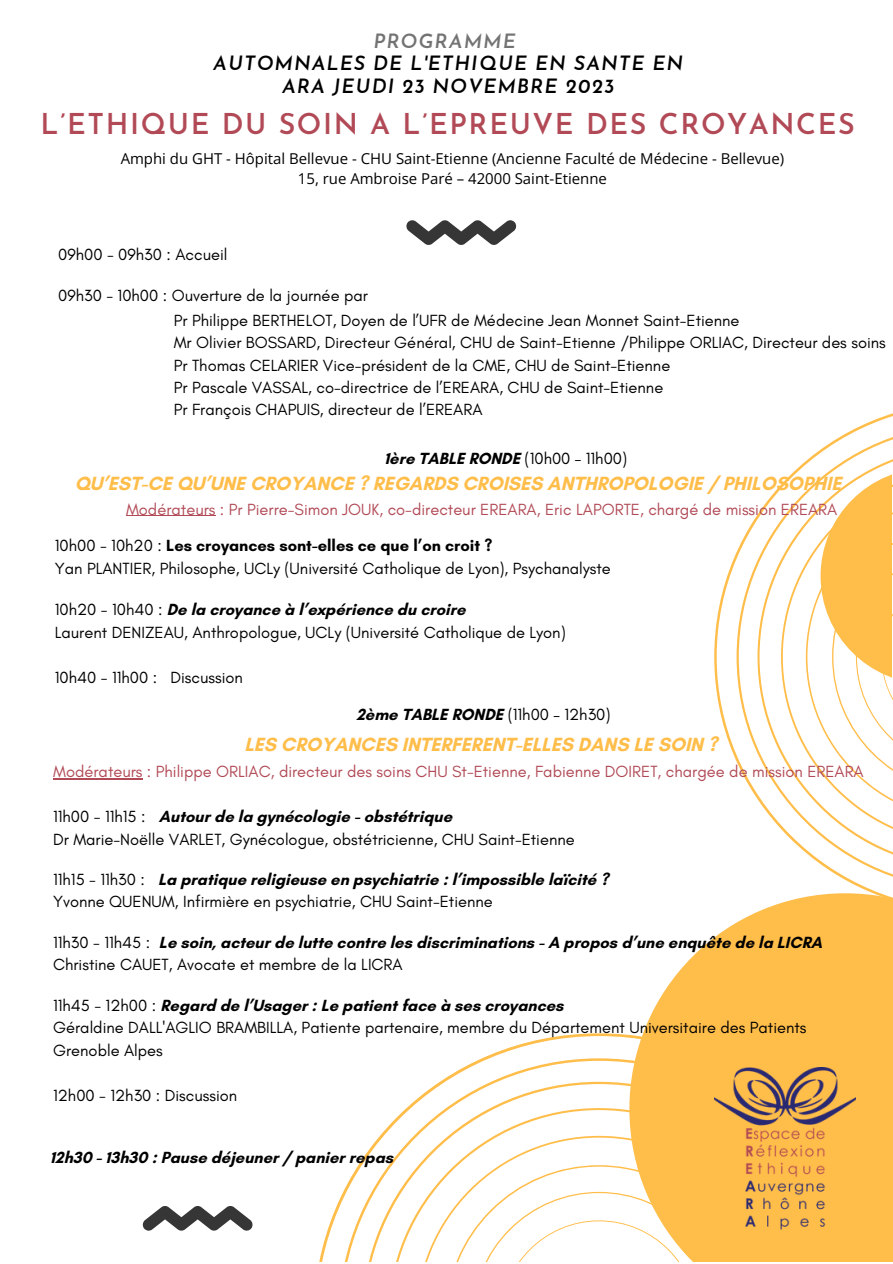
<style>
.page{position:relative;width:893px;height:1264px;background:#fff}
.page>*{position:absolute;margin:0;border:0;box-sizing:border-box;transform-origin:0 0}
.t1{font:600 28.65px "Josefin Sans";letter-spacing:.055em;color:#b14a56}
.t2{font:italic 600 19.65px/22.5px "Josefin Sans";letter-spacing:.055em;color:#000;text-align:center}
.t3{font:italic 600 19.65px "Josefin Sans";letter-spacing:.055em;color:#737373}
.t4{font:700 19.5px "Glacial Indifference";color:#ffbd4a}
.t5{font:16.5px/22.5px "Glacial Indifference";color:#000}
.t6{font:700 16.5px "Glacial Indifference";color:#000}
.t7{font:16.5px "Glacial Indifference";color:#b14a56}
.t8{font:15px/20.2px "Open Sans";color:#000;text-align:center}
.s1{font-weight:400}
</style>
<div class="page">
<svg style="left:714px;top:413px;width:178px;height:480px"></svg>
<svg style="left:736px;top:424px;width:156px;height:465px"></svg>
<svg style="left:406px;top:220px;width:111px;height:25px"></svg>
<svg style="left:319px;top:1033px;width:310px;height:229px"></svg>
<svg style="left:338px;top:1058px;width:291px;height:204px"></svg>
<svg style="left:629px;top:893px;width:263px;height:369px;fill:#ffbd4a"></svg>
<svg style="left:781px;top:468px;width:111px;height:377px"></svg>
<svg style="left:142px;top:1206px;width:111px;height:25px"></svg>
<img style="left:714px;top:1067px;width:141px;height:163px">
<hr style="left:126px;top:515px;width:89px;height:1px;background:#b14a56">
<hr style="left:53px;top:778px;width:89px;height:1px;background:#b14a56">
<p class="t3" style="left:373px;top:33px;width:144px">PROGRAMME</p>
<p class="t2" style="left:213px;top:54px;width:471px">AUTOMNALES DE L'ETHIQUE EN SANTE EN<br>ARA JEUDI 23 NOVEMBRE 2023</p>
<p class="t1" style="left:41px;top:113px;width:815px">L’ETHIQUE DU SOIN A L’EPREUVE DES CROYANCES</p>
<p class="t8" style="left:121px;top:148px;width:665px">Amphi du GHT - Hôpital Bellevue - CHU Saint-Etienne (Ancienne Faculté de Médecine - Bellevue)<br>15, rue Ambroise Paré – 42000 Saint-Etienne</p>
<p class="t5" style="left:58px;top:243px;width:171px">09h00 - 09h30 : Accueil</p>
<p class="t5" style="left:58px;top:284px;width:311px">09h30 - 10h00 : Ouverture de la journée par</p>
<p class="t5" style="left:174px;top:309px;width:567px">Pr Philippe BERTHELOT, Doyen de l’UFR de Médecine Jean Monnet Saint-Etienne</p>
<p class="t5" style="left:174px;top:331px;width:713px">Mr Olivier BOSSARD, Directeur Général, CHU de Saint-Etienne /Philippe ORLIAC, Directeur des soins</p>
<p class="t5" style="left:174px;top:353px;width:498px">Pr Thomas CELARIER Vice-président de la CME, CHU de Saint-Etienne</p>
<p class="t5" style="left:174px;top:376px;width:491px">Pr Pascale VASSAL, co-directrice de l’EREARA, CHU de Saint-Etienne</p>
<p class="t5" style="left:174px;top:398px;width:310px">Pr François CHAPUIS, directeur de l’EREARA</p>
<p class="t6" style="left:384px;top:449px;width:244px">1ère TABLE RONDE <span class="s1">(10h00 – 11h00)</span></p>
<p class="t4" style="left:75px;top:471px;width:768px">QU’EST-CE QU’UNE CROYANCE ? REGARDS CROISES ANTHROPOLOGIE / PHILOSOPHIE</p>
<p class="t7" style="left:126px;top:499px;width:712px">Modérateurs : Pr Pierre-Simon JOUK, co-directeur EREARA, Eric LAPORTE, chargé de mission EREARA</p>
<p class="t6" style="left:55px;top:535px;width:439px"><span class="s1">10h00 - 10h20 :</span> Les croyances sont-elles ce que l’on croit ?</p>
<p class="t5" style="left:55px;top:557px;width:557px">Yan PLANTIER, Philosophe, UCLy (Université Catholique de Lyon), Psychanalyste</p>
<p class="t6" style="left:55px;top:599px;width:412px"><span class="s1">10h20 - 10h40 :</span> De la croyance à l’expérience du croire</p>
<p class="t5" style="left:55px;top:620px;width:512px">Laurent DENIZEAU, Anthropologue, UCLy (Université Catholique de Lyon)</p>
<p class="t5" style="left:55px;top:666px;width:190px">10h40 - 11h00 : Discussion</p>
<p class="t6" style="left:356px;top:704px;width:255px">2ème TABLE RONDE <span class="s1">(11h00 – 12h30)</span></p>
<p class="t4" style="left:244px;top:732px;width:474px">LES CROYANCES INTERFERENT-ELLES DANS LE SOIN ?</p>
<p class="t7" style="left:53px;top:761px;width:812px">Modérateurs : Philippe ORLIAC, directeur des soins CHU St-Etienne, Fabienne DOIRET, chargée de mission EREARA</p>
<p class="t6" style="left:53px;top:806px;width:400px"><span class="s1">11h00 - 11h15 :</span> Autour de la gynécologie - obstétrique</p>
<p class="t5" style="left:53px;top:827px;width:523px">Dr Marie-Noëlle VARLET, Gynécologue, obstétricienne, CHU Saint-Etienne</p>
<p class="t6" style="left:53px;top:869px;width:556px"><span class="s1">11h15 - 11h30 :</span> La pratique religieuse en psychiatrie : l’impossible laïcité ?</p>
<p class="t5" style="left:53px;top:890px;width:441px">Yvonne QUENUM, Infirmière en psychiatrie, CHU Saint-Etienne</p>
<p class="t6" style="left:53px;top:932px;width:770px"><span class="s1">11h30 - 11h45 :</span> Le soin, acteur de lutte contre les discriminations - A propos d’une enquête de la LICRA</p>
<p class="t5" style="left:53px;top:953px;width:351px">Christine CAUET, Avocate et membre de la LICRA</p>
<p class="t6" style="left:53px;top:995px;width:512px"><span class="s1">11h45 - 12h00 :</span> Regard de l’Usager : Le patient face à ses croyances</p>
<p class="t5" style="left:53px;top:1016px;width:754px">Géraldine DALL'AGLIO BRAMBILLA, Patiente partenaire, membre du Département Universitaire des Patients<br>Grenoble Alpes</p>
<p class="t5" style="left:53px;top:1083px;width:185px">12h00 - 12h30 : Discussion</p>
<p class="t6" style="left:50px;top:1147px;width:344px">12h30 - 13h30 : Pause déjeuner / panier repas</p>
</div>
